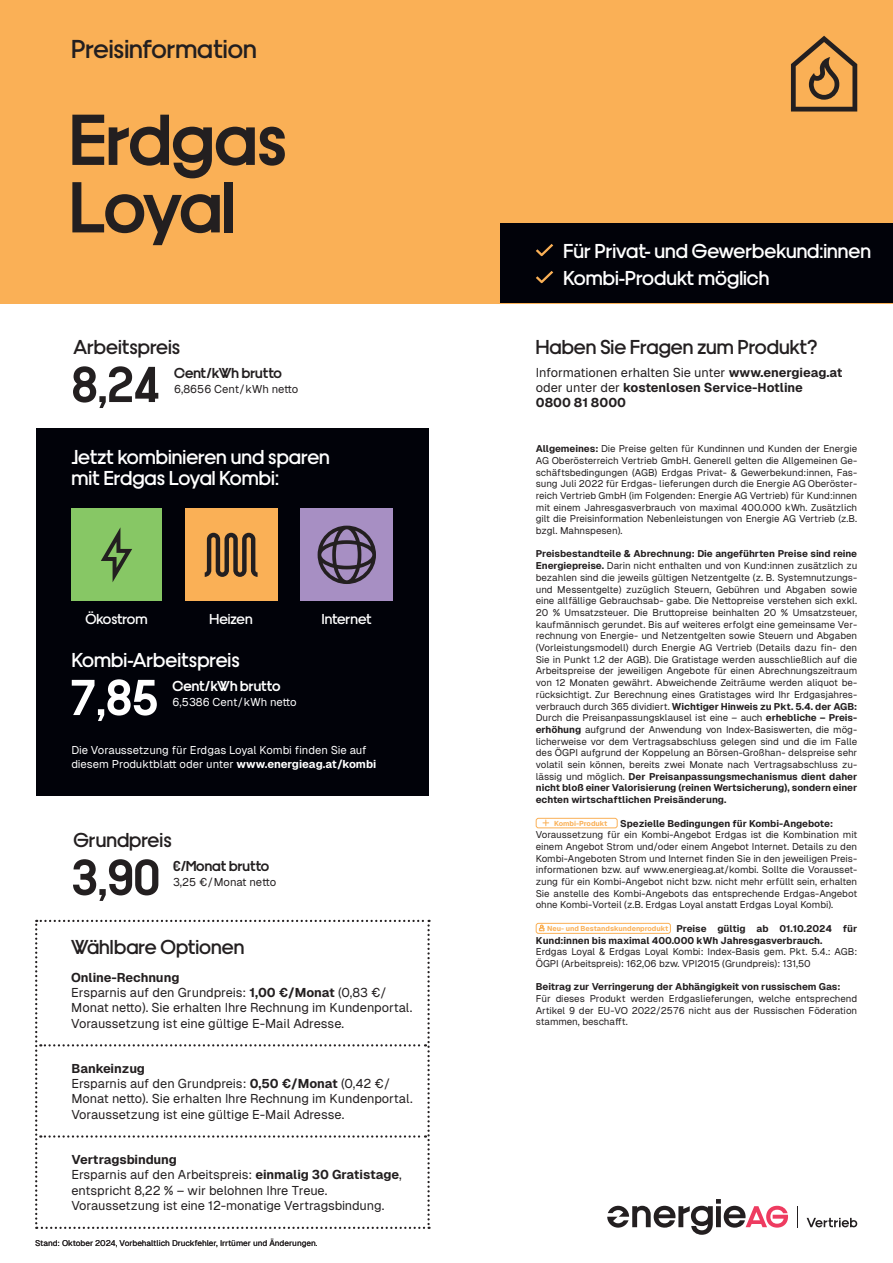
<style>
.page{position:relative;width:893px;height:1263px;background:#fff}
.page>*{position:absolute;margin:0;border:0;box-sizing:border-box;transform-origin:0 0}
.t1{font:700 75px/67.5px "Dr";color:#231f20}
.t2{font:700 52.5px "Dr";color:#231f20}
.t3{font:700 52.5px "Dr";color:#fff}
.t4{font:500 27px "Dr";color:#231f20}
.t5{font:500 21px/27px "Dr";color:#fff}
.t6{font:500 21px "Dr";color:#231f20}
.t7{font:700 15px "Dr";color:#231f20}
.t8{font:500 15px "Dr";color:#fff}
.t9{font:700 15px "Dr";color:#fff}
.t10{font:12.75px/15.3px "Geist";letter-spacing:-.01em;color:#231f20}
.t11{font:700 12.75px/15.3px "Geist";letter-spacing:-.01em;color:#231f20}
.t12{font:11.25px/14.7px "Geist";letter-spacing:-.005em;color:#fff}
.t13{font:11.25px "Geist";letter-spacing:-.005em;color:#231f20}
.t14{font:9.75px/11.7px "Geist";letter-spacing:-.01em;color:#231f20;text-align:justify}
.t15{font:700 9.75px/11.7px "Geist";letter-spacing:-.01em;color:#231f20}
.t16{font:8.25px "Geist";letter-spacing:-.01em;color:#231f20}
.t17{font:700 7.2px "Geist";letter-spacing:-.01em;color:#fab056}
.s1{font-weight:700}
.s2{font-weight:400}
</style>
<div class="page">
<div style="left:0;top:0;width:893px;height:303px;background:#fab056"></div>
<div style="left:536px;top:818px;width:82px;height:10px;border:1px solid #fab056;border-radius:2px"></div>
<svg style="left:543px;top:820px;width:6px;height:6px"></svg>
<div style="left:536px;top:923px;width:135px;height:11px;border:1px solid #fab056;border-radius:2px"></div>
<svg style="left:539px;top:925px;width:5px;height:6px"></svg>
<div style="left:500px;top:223px;width:393px;height:80px;background:#010209"></div>
<svg style="left:536px;top:244px;width:17px;height:12px"></svg>
<svg style="left:536px;top:271px;width:17px;height:12px"></svg>
<svg style="left:35px;top:920px;width:395px;height:309px"></svg>
<div style="left:36px;top:429px;width:393px;height:367px;background:#010209"></div>
<div style="left:71px;top:509px;width:91px;height:92px;background:#87c765"></div>
<svg style="left:101px;top:527px;width:31px;height:55px"></svg>
<div style="left:185px;top:509px;width:92px;height:92px;background:#fab056"></div>
<svg style="left:205px;top:533px;width:53px;height:44px"></svg>
<div style="left:301px;top:509px;width:92px;height:92px;background:#a78fc3"></div>
<svg style="left:318px;top:526px;width:58px;height:58px"></svg>
<svg style="left:791px;top:36px;width:66px;height:76px"></svg>
<svg style="left:797px;top:1206px;width:1px;height:21px"></svg>
<svg style="left:807px;top:1218px;width:50px;height:9px"></svg>
<svg style="left:607px;top:1199px;width:181px;height:36px"></svg>
<h3 class="t4" style="left:71px;top:30px;width:187px">Preisinformation</h3>
<h1 class="t1" style="left:70px;top:102px;width:218px">Erdgas<br>Loyal</h1>
<h3 class="t6" style="left:73px;top:332px;width:108px">Arbeitspreis</h3>
<p class="t13" style="left:174px;top:383px;width:126px">6,8656 Cent/kWh netto</p>
<h2 class="t2" style="left:71px;top:348px;width:90px">8,24</h2>
<h3 class="t7" style="left:174px;top:362px;width:109px">Cent/kWh brutto</h3>
<h3 class="t5" style="left:71px;top:445px;width:260px;line-height:21px">Jetzt kombinieren und sparen mit Erdgas Loyal Kombi:</h3>
<h3 class="t8" style="left:85px;top:608px;width:64px">Ökostrom</h3>
<h3 class="t8" style="left:210px;top:608px;width:45px">Heizen</h3>
<h3 class="t8" style="left:322px;top:608px;width:51px">Internet</h3>
<h3 class="t5" style="left:72px;top:645px;width:169px">Kombi-Arbeitspreis</h3>
<p class="t12" style="left:173px;top:695px;width:126px">6,5386 Cent/kWh netto</p>
<p class="t12" style="left:71px;top:742px;width:306px">Die Voraussetzung für Erdgas Loyal Kombi finden Sie auf diesem Produktblatt oder unter <span class="s1">www.energieag.at/kombi</span></p>
<h2 class="t3" style="left:70px;top:661px;width:90px">7,85</h2>
<h3 class="t9" style="left:173px;top:675px;width:109px">Cent/kWh brutto</h3>
<h3 class="t6" style="left:73px;top:825px;width:100px">Grundpreis</h3>
<h2 class="t2" style="left:71px;top:841px;width:90px">3,90</h2>
<h3 class="t7" style="left:173px;top:855px;width:98px">€/Monat brutto</h3>
<p class="t13" style="left:173px;top:875px;width:105px">3,25 €/Monat netto</p>
<h3 class="t6" style="left:71px;top:932px;width:175px">Wählbare Optionen</h3>
<h3 class="t10" style="left:71px;top:969px;width:343px"><span class="s1">Online-Rechnung<br></span>Ersparnis auf den Grundpreis: <span class="s1">1,00 €/Monat</span> (0,83 €/ Monat netto). Sie erhalten Ihre Rechnung im Kundenportal.<br>Voraussetzung ist eine gültige E-Mail Adresse.</h3>
<h3 class="t10" style="left:71px;top:1060px;width:343px"><span class="s1">Bankeinzug<br></span>Ersparnis auf den Grundpreis: <span class="s1">0,50 €/Monat</span> (0,42 €/ Monat netto). Sie erhalten Ihre Rechnung im Kundenportal.<br>Voraussetzung ist eine gültige E-Mail Adresse.</h3>
<h3 class="t10" style="left:71px;top:1152px;width:332px"><span class="s1">Vertragsbindung<br></span>Ersparnis auf den Arbeitspreis: <span class="s1">einmalig 30 Gratistage</span>, entspricht 8,22 % – wir belohnen Ihre Treue.<br>Voraussetzung ist eine 12-monatige Vertragsbindung.</h3>
<p class="t16" style="left:35px;top:1238px;width:284px">Stand: Oktober 2024, Vorbehaltlich Druckfehler, Irrtümer und Änderungen.</p>
<h3 class="t5" style="left:563px;top:237px;width:309px">Für Privat- und Gewerbekund:innen<br>Kombi-Produkt möglich</h3>
<h3 class="t6" style="left:536px;top:332px;width:283px">Haben Sie Fragen zum Produkt?</h3>
<h3 class="t11" style="left:536px;top:365px;width:308px"><span class="s2">Informationen erhalten Sie unter</span> www.energieag.at <span class="s2">oder unter der</span> kostenlosen Service-Hotline</h3>
<h3 class="t11" style="left:536px;top:395px;width:92px">0800 81 8000</h3>
<p class="t14" style="left:536px;top:443px;width:323px"><span class="s1">Allgemeines:</span> Die Preise gelten für Kundinnen und Kunden der Energie AG Oberösterreich Vertrieb GmbH. Generell gelten die Allgemeinen Ge&shy;schäftsbedingungen (AGB) Erdgas Privat- &amp; Gewerbekund:innen, Fas&shy;sung Juli 2022 für Erdgas- lieferungen durch die Energie AG Oberöster&shy;reich Vertrieb GmbH (im Folgenden: Energie AG Vertrieb) für Kund:innen mit einem Jahresgasverbrauch von maximal 400.000 kWh. Zusätzlich gilt die Preisinformation Nebenleistungen von Energie AG Vertrieb (z.B. bzgl. Mahnspesen).</p>
<p class="t14" style="left:536px;top:548px;width:323px"><span class="s1">Preisbestandteile &amp; Abrechnung: Die angeführten Preise sind reine Energiepreise.</span> Darin nicht enthalten und von Kund:innen zusätzlich zu bezahlen sind die jeweils gültigen Netzentgelte (z. B. Systemnutzungs&shy;und Messentgelte) zuzüglich Steuern, Gebühren und Abgaben sowie eine allfällige Gebrauchsab- gabe. Die Nettopreise verstehen sich exkl.<br>20 % Umsatzsteuer. Die Bruttopreise beinhalten 20 % Umsatzsteuer, kaufmännisch gerundet. Bis auf weiteres erfolgt eine gemeinsame Ver&shy;rechnung von Energie- und Netzentgelten sowie Steuern und Abgaben (Vorleistungsmodell) durch Energie AG Vertrieb (Details dazu fin- den Sie in Punkt 1.2 der AGB). Die Gratistage werden ausschließlich auf die Arbeitspreise der jeweiligen Angebote für einen Abrechnungszeitraum von 12 Monaten gewährt. Abweichende Zeiträume werden aliquot be&shy;rücksichtigt. Zur Berechnung eines Gratistages wird Ihr Erdgasjahres&shy;verbrauch durch 365 dividiert. <span class="s1">Wichtiger Hinweis zu Pkt. 5.4. der AGB:<br></span>Durch die Preisanpassungsklausel ist eine – auch <span class="s1">erhebliche – Preis&shy;erhöhung</span> aufgrund der Anwendung von Index-Basiswerten, die mög&shy;licherweise vor dem Vertragsabschluss gelegen sind und die im Falle des ÖGPI aufgrund der Koppelung an Börsen-Großhan- delspreise sehr volatil sein können, bereits zwei Monate nach Vertragsabschluss zu&shy;lässig und möglich. <span class="s1">Der Preisanpassungsmechanismus dient daher nicht bloß einer Valorisierung (reinen Wertsicherung), sondern einer echten wirtschaftlichen Preisänderung.</span></p>
<p class="t15" style="left:620px;top:817px;width:214px">Spezielle Bedingungen für Kombi-Angebote:</p>
<p class="t14" style="left:536px;top:829px;width:323px">Voraussetzung für ein Kombi-Angebot Erdgas ist die Kombination mit einem Angebot Strom und/oder einem Angebot Internet. Details zu den Kombi-Angeboten Strom und Internet finden Sie in den jeweiligen Preis&shy;informationen bzw. auf www.energieag.at/kombi. Sollte die Vorausset&shy;zung für ein Kombi-Angebot nicht bzw. nicht mehr erfüllt sein, erhalten Sie anstelle des Kombi-Angebots das entsprechende Erdgas-Angebot ohne Kombi-Vorteil (z.B. Erdgas Loyal anstatt Erdgas Loyal Kombi).</p>
<p class="t15" style="left:536px;top:922px;width:323px;text-indent:141px">Preise gültig ab 01.10.2024 für<br>Kund:innen bis maximal 400.000 kWh Jahresgasverbrauch.</p>
<p class="t14" style="left:536px;top:946px;width:323px">Erdgas Loyal &amp; Erdgas Loyal Kombi: Index-Basis gem. Pkt. 5.4.: AGB:<br>ÖGPI (Arbeitspreis): 162,06 bzw. VPI2015 (Grundpreis): 131,50</p>
<p class="t15" style="left:536px;top:981px;width:306px">Beitrag zur Verringerung der Abhängigkeit von russischem Gas:</p>
<p class="t14" style="left:536px;top:993px;width:323px">Für dieses Produkt werden Erdgaslieferungen, welche entsprechend Artikel 9 der EU-VO 2022/2576 nicht aus der Russischen Föderation stammen, beschafft.</p>
<p class="t17" style="left:554px;top:819px;width:55px">Kombi-Produkt</p>
<p class="t17" style="left:547px;top:924px;width:123px">Neu- und Bestandskundenprodukt</p>
</div>
